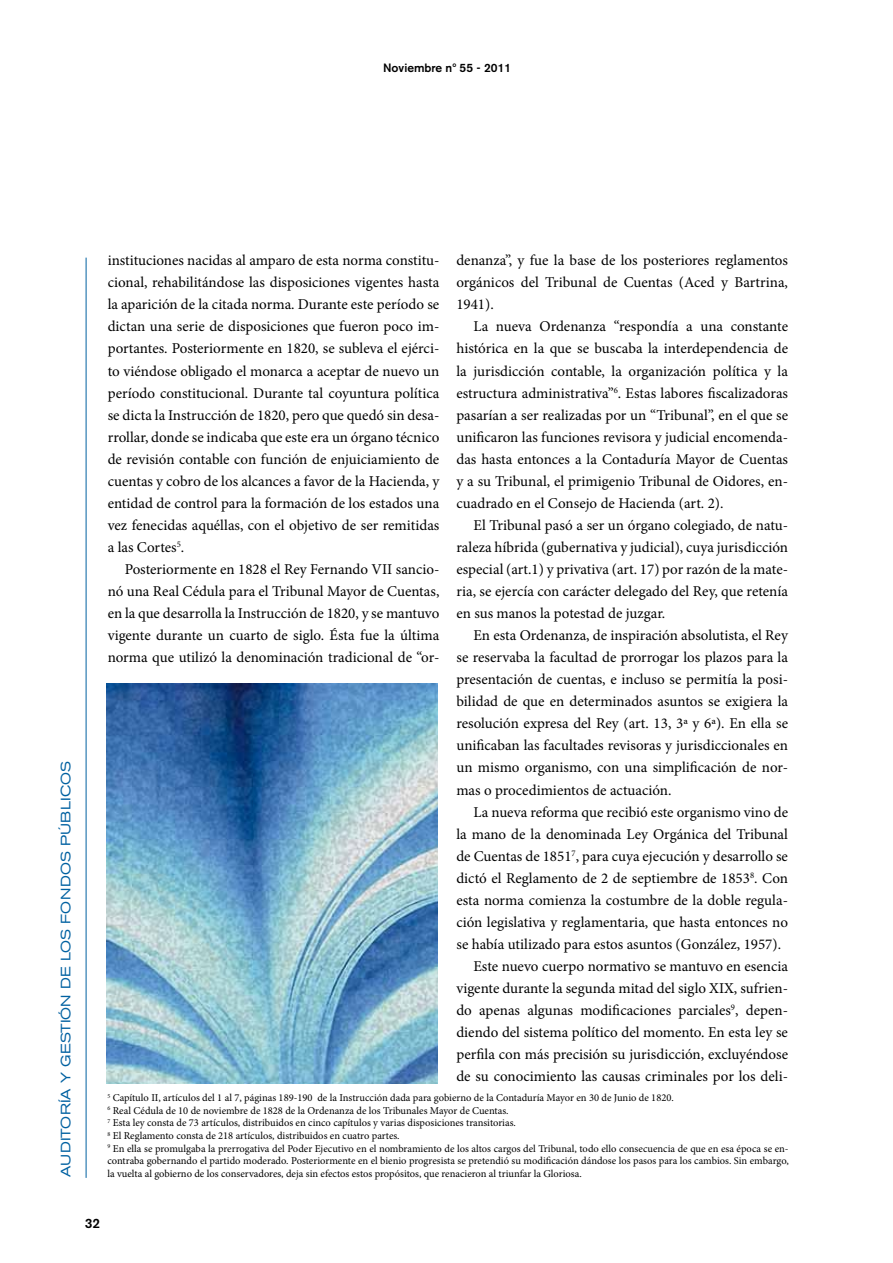
<style>
.page{position:relative;width:893px;height:1263px;background:#fff}
.page>*{position:absolute;margin:0;border:0;box-sizing:border-box;transform-origin:0 0}
.t1{font:15px/22px "Minion Pro";color:#000;text-align:justify}
.t2{font:expanded 13.5px "Akzidenz Grotesk BE";letter-spacing:.02em;color:#0061a1}
.t3{font:500 13.5px "Akzidenz Grotesk BE";color:#000}
.t4{font:500 12px "Akzidenz Grotesk BE";color:#000}
.t5{font:10.5px/12.6px "Minion Pro";color:#000}
</style>
<div class="page">
<hr style="left:86px;top:258px;width:1px;height:920px;background:#0061a1">
<img style="left:106px;top:684px;width:332px;height:399px">
<p class="t4" style="left:383px;top:61px;width:129px">Noviembre nº 55 - 2011</p>
<p class="t2" style="left:58px;top:1177px;width:418px;rotate:-90deg">AUDITORÍA Y GESTIÓN DE LOS FONDOS PÚBLICOS</p>
<p class="t1" style="left:108px;top:249px;width:333px">instituciones nacidas al amparo de esta norma constitu&shy;cional, rehabilitándose las disposiciones vigentes hasta la aparición de la citada norma. Durante este período se dictan una serie de disposiciones que fueron poco im&shy;portantes. Posteriormente en 1820, se subleva el ejérci&shy;to viéndose obligado el monarca a aceptar de nuevo un período constitucional. Durante tal coyuntura política se dicta la Instrucción de 1820, pero que quedó sin desa&shy;rrollar, donde se indicaba que este era un órgano técnico de revisión contable con función de enjuiciamiento de cuentas y cobro de los alcances a favor de la Hacienda, y entidad de control para la formación de los estados una vez fenecidas aquéllas, con el objetivo de ser remitidas a las Cortes<sup>5</sup>.</p>
<p class="t1" style="left:108px;top:558px;width:333px;text-indent:17px">Posteriormente en 1828 el Rey Fernando VII sancio&shy;nó una Real Cédula para el Tribunal Mayor de Cuentas, en la que desarrolla la Instrucción de 1820, y se mantuvo vigente durante un cuarto de siglo. Ésta fue la última norma que utilizó la denominación tradicional de “or-</p>
<p class="t1" style="left:456px;top:249px;width:333px">denanza”, y fue la base de los posteriores reglamentos orgánicos del Tribunal de Cuentas (Aced y Bartrina, 1941).</p>
<p class="t1" style="left:456px;top:316px;width:333px;text-indent:17px">La nueva Ordenanza “respondía a una constante histórica en la que se buscaba la interdependencia de la jurisdicción contable, la organización política y la estructura administrativa”<sup>6</sup>. Estas labores fiscalizadoras pasarían a ser realizadas por un “Tribunal”, en el que se unificaron las funciones revisora y judicial encomenda&shy;das hasta entonces a la Contaduría Mayor de Cuentas y a su Tribunal, el primigenio Tribunal de Oidores, en&shy;cuadrado en el Consejo de Hacienda (art. 2).</p>
<p class="t1" style="left:456px;top:514px;width:333px;text-indent:17px">El Tribunal pasó a ser un órgano colegiado, de natu&shy;raleza híbrida (gubernativa y judicial), cuya jurisdicción especial (art.1) y privativa (art. 17) por razón de la mate&shy;ria, se ejercía con carácter delegado del Rey, que retenía en sus manos la potestad de juzgar.</p>
<p class="t1" style="left:456px;top:624px;width:333px;text-indent:17px">En esta Ordenanza, de inspiración absolutista, el Rey se reservaba la facultad de prorrogar los plazos para la presentación de cuentas, e incluso se permitía la posi&shy;bilidad de que en determinados asuntos se exigiera la resolución expresa del Rey (art. 13, 3ª y 6ª). En ella se unificaban las facultades revisoras y jurisdiccionales en un mismo organismo, con una simplificación de nor&shy;mas o procedimientos de actuación.</p>
<p class="t1" style="left:473px;top:801px;width:316px">La nueva reforma que recibió este organismo vino de</p>
<p class="t1" style="left:456px;top:823px;width:333px">la mano de la denominada Ley Orgánica del Tribunal</p>
<p class="t1" style="left:456px;top:845px;width:333px">de Cuentas de 1851<sup>7</sup>, para cuya ejecución y desarrollo se</p>
<p class="t1" style="left:456px;top:867px;width:333px">dictó el Reglamento de 2 de septiembre de 1853<sup>8</sup>. Con</p>
<p class="t1" style="left:456px;top:889px;width:333px">esta norma comienza la costumbre de la doble regula-</p>
<p class="t1" style="left:456px;top:911px;width:333px">ción legislativa y reglamentaria, que hasta entonces no</p>
<p class="t1" style="left:456px;top:933px;width:326px">se había utilizado para estos asuntos (González, 1957).</p>
<p class="t1" style="left:473px;top:955px;width:316px">Este nuevo cuerpo normativo se mantuvo en esencia</p>
<p class="t1" style="left:456px;top:977px;width:333px">vigente durante la segunda mitad del siglo XIX, sufrien-</p>
<p class="t1" style="left:456px;top:999px;width:333px">do apenas algunas modificaciones parciales<sup>9</sup>, depen-</p>
<p class="t1" style="left:456px;top:1021px;width:333px">diendo del sistema político del momento. En esta ley se</p>
<p class="t1" style="left:456px;top:1043px;width:333px">perfila con más precisión su jurisdicción, excluyéndose</p>
<p class="t1" style="left:456px;top:1065px;width:333px">de su conocimiento las causas criminales por los deli-</p>
<p class="t5" style="left:107px;top:1091px;width:683px"><sup>5</sup> Capítulo II, artículos del 1 al 7, páginas 189-190 de la Instrucción dada para gobierno de la Contaduría Mayor en 30 de Junio de 1820.<br><sup>6</sup> Real Cédula de 10 de noviembre de 1828 de la Ordenanza de los Tribunales Mayor de Cuentas.<br><sup>7</sup> Esta ley consta de 73 artículos, distribuidos en cinco capítulos y varias disposiciones transitorias.<br><sup>8</sup> El Reglamento consta de 218 artículos, distribuidos en cuatro partes.<br><sup>9</sup> En ella se promulgaba la prerrogativa del Poder Ejecutivo en el nombramiento de los altos cargos del Tribunal, todo ello consecuencia de que en esa época se en&shy;contraba gobernando el partido moderado. Posteriormente en el bienio progresista se pretendió su modificación dándose los pasos para los cambios. Sin embargo, la vuelta al gobierno de los conservadores, deja sin efectos estos propósitos, que renacieron al triunfar la Gloriosa.</p>
<p class="t3" style="left:85px;top:1215px;width:17px">32</p>
</div>
